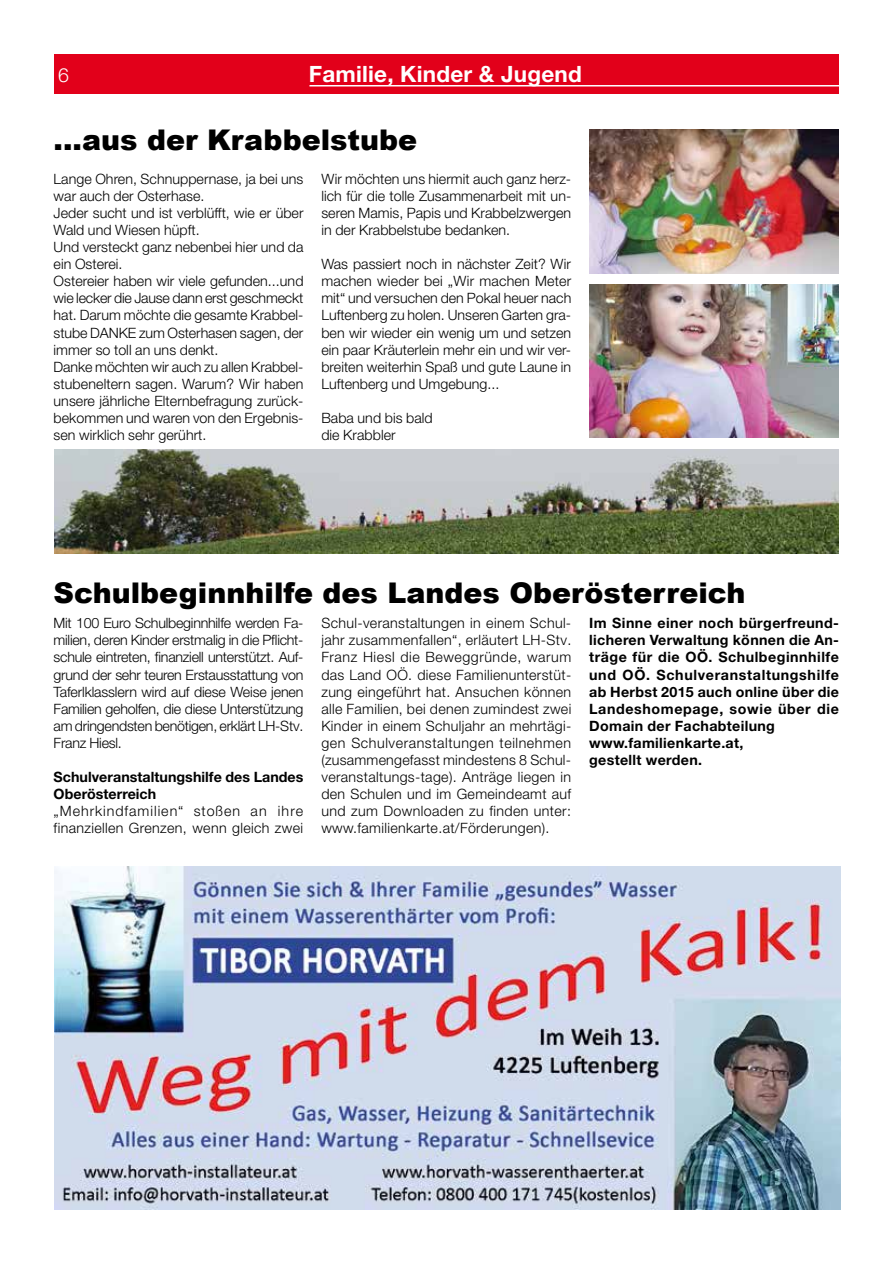
<style>
.page{position:relative;width:893px;height:1263px;background:#fff}
.page>*{position:absolute;margin:0;border:0;box-sizing:border-box;transform-origin:0 0}
.t1{font:900 28.5px "Arial";color:#000}
.t2{font:700 22.5px "Helvetica Neue LT Std";letter-spacing:.01em;color:#fff}
.t3{font:300 19.5px "Helvetica Neue LT Pro";color:#fff}
.t4{font:300 14.25px/17.1px "Helvetica Neue LT Pro";letter-spacing:.005em;color:#000;text-align:justify}
.t5{font:700 14.25px/17.1px "Helvetica Neue LT Std";letter-spacing:.025em;color:#000}
.t6{font:300 14.25px/17.1px "Helvetica Neue LT Pro";letter-spacing:.025em;color:#000}
.t7{font:700 14.25px/17.1px "Helvetica Neue LT Std";letter-spacing:.005em;color:#000}
</style>
<div class="page">
<img style="left:54px;top:449px;width:785px;height:104px">
<img style="left:589px;top:284px;width:250px;height:154px">
<img style="left:589px;top:129px;width:250px;height:145px">
<div style="left:54px;top:54px;width:785px;height:40px;background:#e2001a"></div>
<hr style="left:309px;top:85px;width:530px;height:1px;background:#fff">
<img style="left:54px;top:867px;width:786px;height:343px">
<h3 class="t3" style="left:58px;top:63px;width:12px">6</h3>
<h2 class="t2" style="left:309px;top:60px;width:274px">Familie, Kinder &amp; Jugend</h2>
<h1 class="t1" style="left:54px;top:119px;width:365px">...aus der Krabbelstube</h1>
<p class="t4" style="left:54px;top:170px;width:251px;text-align:left">Lange Ohren, Schnuppernase, ja bei uns war auch der Osterhase.<br>Jeder sucht und ist verblüfft, wie er über Wald und Wiesen hüpft.<br>Und versteckt ganz nebenbei hier und da ein Osterei.<br>Ostereier haben wir viele gefunden...und wie lecker die Jause dann erst geschmeckt hat. Darum möchte die gesamte Krabbel&shy;stube DANKE zum Osterhasen sagen, der immer so toll an uns denkt.<br>Danke möchten wir auch zu allen Krabbel&shy;stubeneltern sagen. Warum? Wir haben unsere jährliche Elternbefragung zurück&shy;bekommen und waren von den Ergebnis&shy;sen wirklich sehr gerührt.</p>
<p class="t4" style="left:321px;top:170px;width:251px">Wir möchten uns hiermit auch ganz herz&shy;lich für die tolle Zusammenarbeit mit un&shy;seren Mamis, Papis und Krabbelzwergen in der Krabbelstube bedanken.</p>
<p class="t4" style="left:321px;top:255px;width:251px">Was passiert noch in nächster Zeit? Wir machen wieder bei „Wir machen Meter mit“ und versuchen den Pokal heuer nach Luftenberg zu holen. Unseren Garten gra&shy;ben wir wieder ein wenig um und setzen ein paar Kräuterlein mehr ein und wir ver&shy;breiten weiterhin Spaß und gute Laune in Luftenberg und Umgebung...</p>
<p class="t4" style="left:321px;top:409px;width:113px">Baba und bis bald die Krabbler</p>
<h1 class="t1" style="left:54px;top:572px;width:693px">Schulbeginnhilfe des Landes Oberösterreich</h1>
<p class="t4" style="left:54px;top:614px;width:251px">Mit 100 Euro Schulbeginnhilfe werden Fa&shy;milien, deren Kinder erstmalig in die Pflicht&shy;schule eintreten, finanziell unterstützt. Auf&shy;grund der sehr teuren Erstausstattung von Taferlklasslern wird auf diese Weise jenen Familien geholfen, die diese Unterstützung am dringendsten benötigen, erklärt LH-Stv.<br>Franz Hiesl.</p>
<p class="t7" style="left:54px;top:768px;width:251px">Schulveranstaltungshilfe des Landes<br>Oberösterreich</p>
<p class="t6" style="left:54px;top:802px;width:251px">„Mehrkindfamilien“ stoßen an ihre finanziellen Grenzen, wenn gleich zwei</p>
<p class="t4" style="left:321px;top:614px;width:251px">Schul-veranstaltungen in einem Schul&shy;jahr zusammenfallen“, erläutert LH-Stv.<br>Franz Hiesl die Beweggründe, warum das Land OÖ. diese Familienunterstüt&shy;zung eingeführt hat. Ansuchen können alle Familien, bei denen zumindest zwei Kinder in einem Schuljahr an mehrtägi&shy;gen Schulveranstaltungen teilnehmen (zusammengefasst mindestens 8 Schul&shy;veranstaltungs-tage). Anträge liegen in den Schulen und im Gemeindeamt auf und zum Downloaden zu finden unter: www.familienkarte.at/Förderungen).</p>
<p class="t5" style="left:589px;top:614px;width:251px">Im Sinne einer noch bürgerfreund&shy;licheren Verwaltung können die An&shy;träge für die OÖ. Schulbeginnhilfe und OÖ. Schulveranstaltungshilfe ab Herbst 2015 auch online über die<br>Landeshomepage, sowie über die<br>Domain der Fachabteilung www.familienkarte.at,<br>gestellt werden.</p>
</div>
